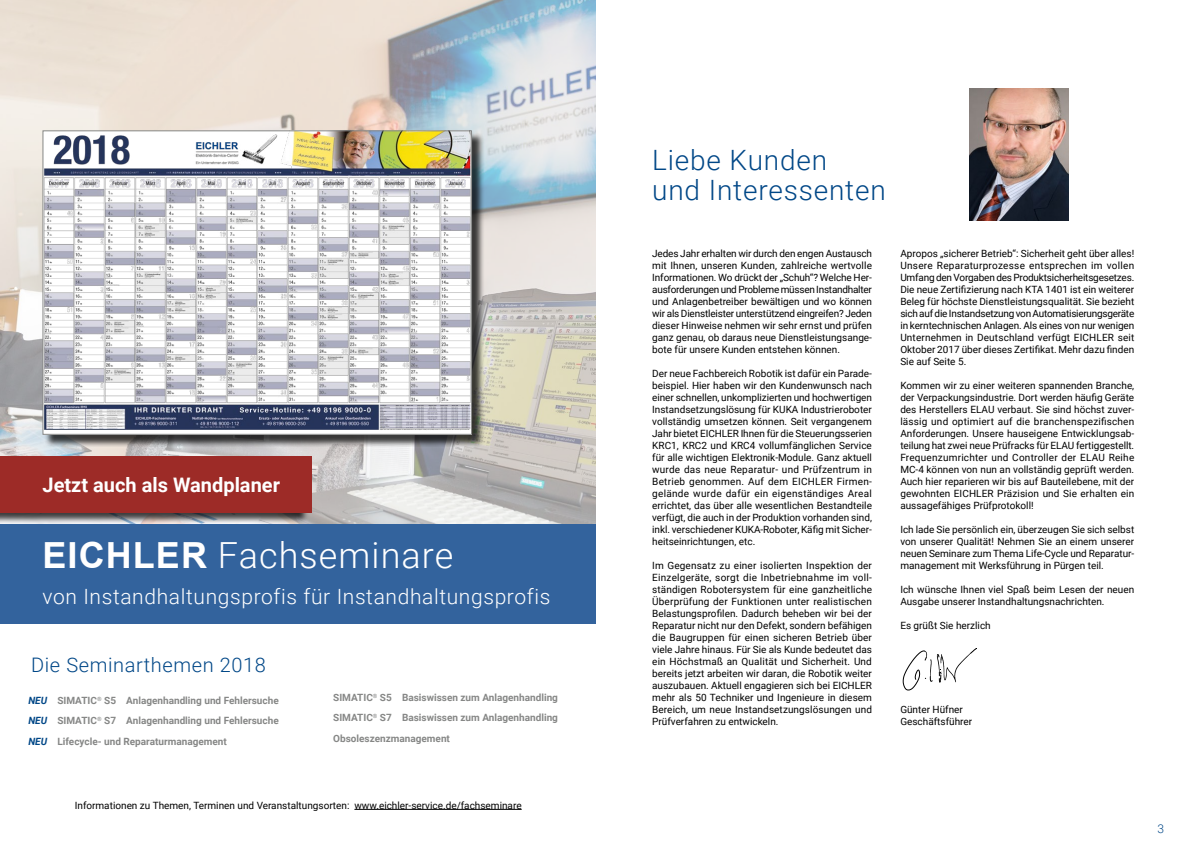
<style>
.page{position:relative;width:1191px;height:842px;background:#fff}
.page>*{position:absolute;margin:0;border:0;box-sizing:border-box;transform-origin:0 0}
.t1{font:300 36px "Roboto";letter-spacing:.03em;color:#fff}
.t2{font:300 28px/30px "Roboto";letter-spacing:.03em;color:#004787}
.t3{font:300 21px "Roboto";letter-spacing:.03em;color:#fff}
.t4{font:700 20px "Roboto";color:#fff}
.t5{font:300 20px "Roboto";letter-spacing:.03em;color:#004787}
.t6{font:300 12px "Roboto";color:#004787}
.t7{font:10px/12px "Roboto";color:#000;text-align:justify}
.t8{font:700 10px/20.5px "Roboto";color:#868786;text-align:justify}
.s1{font-family:"Arial";font-weight:700}
.s2{font-style:italic;color:#004787}
</style>
<div class="page">
<img style="left:0;top:0;width:595px;height:524px">
<div style="left:44px;top:132px;width:440px;height:315px;background:#000;opacity:.75"></div>
<img style="left:45px;top:132px;width:425px;height:301px">
<div style="left:43px;top:130px;width:429px;height:305px;border:1px solid #868786"></div>
<hr style="left:354px;top:809px;width:167px;height:1px;background:#000">
<img style="left:969px;top:88px;width:99px;height:133px">
<div style="left:0;top:455px;width:309px;height:68px;background:#000;opacity:.75"></div>
<div style="left:0;top:456px;width:312px;height:57px;background:#9d2b27"></div>
<div style="left:0;top:524px;width:595px;height:99px;background:#33639d"></div>
<svg style="left:902px;top:648px;width:75px;height:42px"></svg>
<h3 class="t4" style="left:43px;top:471px;width:239px">Jetzt auch als Wandplaner</h3>
<h1 class="t1" style="left:43px;top:530px;width:412px"><span class="s1">EICHLER</span> Fachseminare</h1>
<h3 class="t3" style="left:43px;top:581px;width:509px">von Instandhaltungsprofis für Instandhaltungsprofis</h3>
<h3 class="t5" style="left:31px;top:651px;width:236px">Die Seminarthemen 2018</h3>
<p class="t8" style="left:28px;top:690px;width:252px"><span class="s2">NEU</span> SIMATIC<sup>®</sup> S5 Anlagenhandling und Fehlersuche <span class="s2">NEU</span> SIMATIC<sup>®</sup> S7 Anlagenhandling und Fehlersuche <span class="s2">NEU</span> Lifecycle- und Reparaturmanagement</p>
<p class="t8" style="left:333px;top:687px;width:226px">SIMATIC<sup>®</sup> S5 Basiswissen zum Anlagenhandling SIMATIC<sup>®</sup> S7 Basiswissen zum Anlagenhandling Obsoleszenzmanagement</p>
<p class="t7" style="left:75px;top:799px;width:448px">Informationen zu Themen, Terminen und Veranstaltungsorten: www.eichler-service.de/fachseminare</p>
<h2 class="t2" style="left:652px;top:144px;width:235px">Liebe Kunden<br>und Interessenten</h2>
<p class="t7" style="left:652px;top:247px;width:221px">Jedes Jahr erhalten wir durch den engen Austausch mit Ihnen, unseren Kunden, zahlreiche wertvolle Informationen. Wo drückt der „Schuh“? Welche Her&shy;ausforderungen und Probleme müssen Instandhalter und Anlagenbetreiber bewältigen und wo können wir als Dienstleister unterstützend eingreifen? Jeden dieser Hinweise nehmen wir sehr ernst und prüfen ganz genau, ob daraus neue Dienstleistungsange&shy;bote für unsere Kunden entstehen können.</p>
<p class="t7" style="left:652px;top:367px;width:221px">Der neue Fachbereich Robotik ist dafür ein Parade&shy;beispiel. Hier haben wir den Kundenwunsch nach einer schnellen, unkomplizierten und hochwertigen Instandsetzungslösung für KUKA Industrieroboter vollständig umsetzen können. Seit vergangenem Jahr bietet EICHLER Ihnen für die Steuerungsserien KRC1, KRC2 und KRC4 vollumfänglichen Service für alle wichtigen Elektronik-Module. Ganz aktuell wurde das neue Reparatur- und Prüfzentrum in Betrieb genommen. Auf dem EICHLER Firmen&shy;gelände wurde dafür ein eigenständiges Areal errichtet, das über alle wesentlichen Bestandteile verfügt, die auch in der Produktion vorhanden sind, inkl. verschiedener KUKA-Roboter, Käfig mit Sicher&shy;heitseinrichtungen, etc.</p>
<p class="t7" style="left:652px;top:559px;width:221px">Im Gegensatz zu einer isolierten Inspektion der Einzelgeräte, sorgt die Inbetriebnahme im voll&shy;ständigen Robotersystem für eine ganzheitliche Überprüfung der Funktionen unter realistischen Belastungsprofilen. Dadurch beheben wir bei der Reparatur nicht nur den Defekt, sondern befähigen die Baugruppen für einen sicheren Betrieb über viele Jahre hinaus. Für Sie als Kunde bedeutet das ein Höchstmaß an Qualität und Sicherheit. Und bereits jetzt arbeiten wir daran, die Robotik weiter auszubauen. Aktuell engagieren sich bei EICHLER mehr als 50 Techniker und Ingenieure in diesem Bereich, um neue Instandsetzungslösungen und Prüfverfahren zu entwickeln.</p>
<p class="t7" style="left:900px;top:247px;width:235px">Apropos „sicherer Betrieb“: Sicherheit geht über alles!<br>Unsere Reparaturprozesse entsprechen im vollen Umfang den Vorgaben des Produktsicherheitsgesetzes.<br>Die neue Zertifizierung nach KTA 1401 ist ein weiterer Beleg für höchste Dienstleistungsqualität. Sie bezieht sich auf die Instandsetzung von Automatisierungsgeräte in kerntechnischen Anlagen. Als eines von nur wenigen Unternehmen in Deutschland verfügt EICHLER seit Oktober 2017 über dieses Zertifikat. Mehr dazu finden Sie auf Seite 5.</p>
<p class="t7" style="left:900px;top:379px;width:235px">Kommen wir zu einer weiteren spannenden Branche, der Verpackungsindustrie. Dort werden häufig Geräte des Herstellers ELAU verbaut. Sie sind höchst zuver&shy;lässig und optimiert auf die branchenspezifischen Anforderungen. Unsere hauseigene Entwicklungsab&shy;teilung hat zwei neue Prüfracks für ELAU fertiggestellt.<br>Frequenzumrichter und Controller der ELAU Reihe MC-4 können von nun an vollständig geprüft werden.<br>Auch hier reparieren wir bis auf Bauteilebene, mit der gewohnten EICHLER Präzision und Sie erhalten ein aussagefähiges Prüfprotokoll!</p>
<p class="t7" style="left:900px;top:523px;width:235px">Ich lade Sie persönlich ein, überzeugen Sie sich selbst von unserer Qualität! Nehmen Sie an einem unserer neuen Seminare zum Thema Life-Cycle und Reparatur&shy;management mit Werksführung in Pürgen teil.</p>
<p class="t7" style="left:900px;top:583px;width:235px">Ich wünsche Ihnen viel Spaß beim Lesen der neuen<br>Ausgabe unserer Instandhaltungsnachrichten.</p>
<p class="t7" style="left:900px;top:619px;width:92px">Es grüßt Sie herzlich</p>
<p class="t7" style="left:900px;top:703px;width:73px">Günter Hüfner<br>Geschäftsführer</p>
<p class="t6" style="left:1157px;top:820px;width:8px">3</p>
</div>
